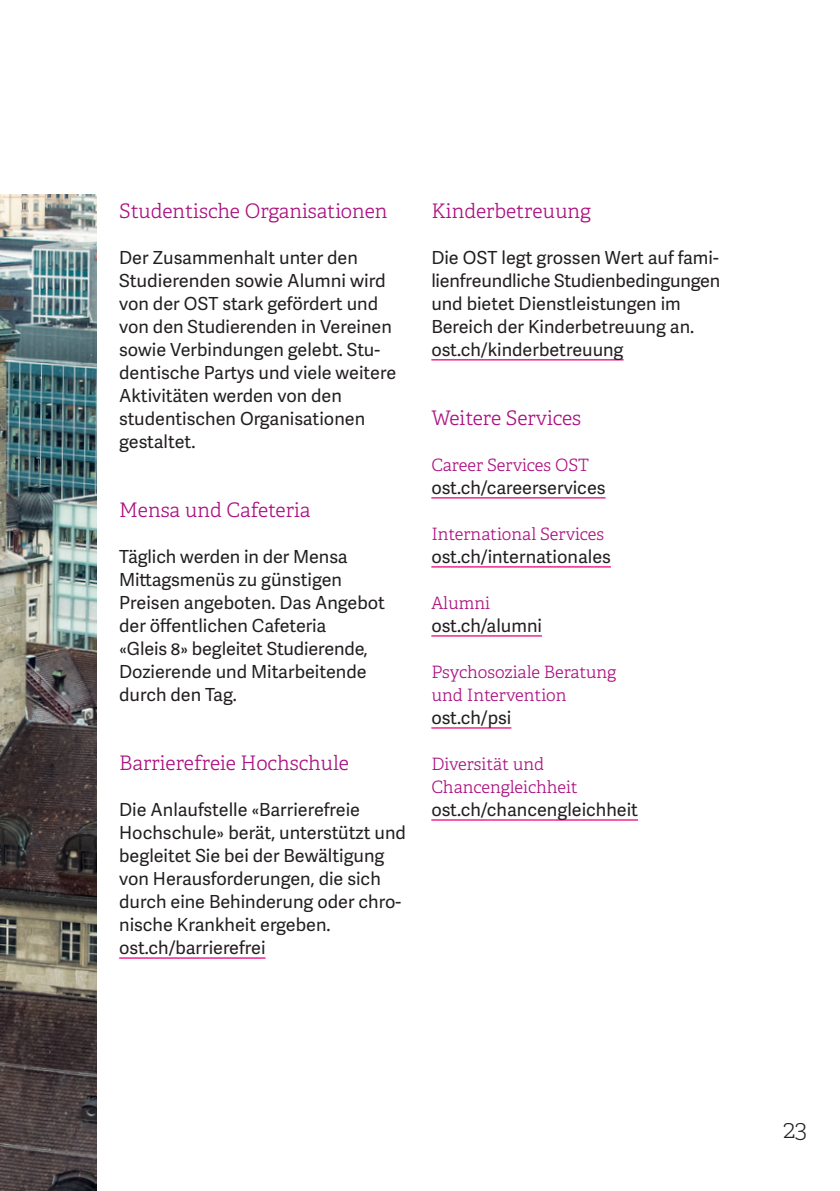
<style>
.page{position:relative;width:840px;height:1191px;background:#fff}
.page>*{position:absolute;margin:0;border:0;box-sizing:border-box;transform-origin:0 0}
.t1{font:100 26px "Adelle";color:#231f20}
.t2{font:300 20px "Adelle";color:#ac1281}
.t3{font:18px/23px "Adelle Sans";color:#231f20}
.t4{font:300 17px/23px "Adelle";color:#ac1281}
</style>
<div class="page">
<img style="left:0;top:195px;width:96px;height:996px">
<hr style="left:431px;top:359px;width:192px;height:1px;background:#ed027c">
<hr style="left:431px;top:497px;width:174px;height:1px;background:#ed027c">
<hr style="left:431px;top:566px;width:179px;height:1px;background:#ed027c">
<hr style="left:431px;top:635px;width:110px;height:1px;background:#ed027c">
<hr style="left:431px;top:727px;width:80px;height:1px;background:#ed027c">
<hr style="left:431px;top:819px;width:206px;height:1px;background:#ed027c">
<hr style="left:119px;top:957px;width:146px;height:1px;background:#ed027c">
<p class="t2" style="left:119px;top:198px;width:270px">Studentische Organisationen</p>
<p class="t3" style="left:119px;top:246px;width:278px">Der Zusammenhalt unter den<br>Studierenden sowie Alumni wird von der OST stark gefördert und von den Studierenden in Vereinen sowie Verbindungen gelebt. Stu&shy;dentische Partys und viele weitere<br>Aktivitäten werden von den studentischen Organisationen gestaltet.</p>
<p class="t2" style="left:119px;top:497px;width:193px">Mensa und Cafeteria</p>
<p class="t3" style="left:119px;top:545px;width:267px">Täglich werden in der Mensa<br>Mittagsmenüs zu günstigen<br>Preisen angeboten. Das Angebot der öffentlichen Cafeteria<br>«Gleis 8» begleitet Studierende,<br>Dozierende und Mitarbeitende durch den Tag.</p>
<p class="t2" style="left:119px;top:750px;width:231px">Barrierefreie Hochschule</p>
<p class="t3" style="left:119px;top:798px;width:288px">Die Anlaufstelle «Barrierefreie<br>Hochschule» berät, unterstützt und begleitet Sie bei der Bewältigung von Herausforderungen, die sich durch eine Behinderung oder chro&shy;nische Krankheit ergeben. ost.ch/barrierefrei</p>
<p class="t2" style="left:431px;top:198px;width:161px">Kinderbetreuung</p>
<p class="t3" style="left:431px;top:246px;width:290px">Die OST legt grossen Wert auf fami&shy;lienfreundliche Studienbedingungen und bietet Dienstleistungen im<br>Bereich der Kinderbetreuung an. ost.ch/kinderbetreuung</p>
<p class="t2" style="left:431px;top:405px;width:151px">Weitere Services</p>
<p class="t4" style="left:431px;top:453px;width:159px">Career Services OST</p>
<p class="t3" style="left:431px;top:476px;width:176px">ost.ch/careerservices</p>
<p class="t4" style="left:431px;top:522px;width:174px">International Services</p>
<p class="t3" style="left:431px;top:545px;width:181px">ost.ch/internationales</p>
<p class="t4" style="left:431px;top:591px;width:60px">Alumni</p>
<p class="t3" style="left:431px;top:614px;width:112px">ost.ch/alumni</p>
<p class="t4" style="left:431px;top:660px;width:186px">Psychosoziale Beratung und Intervention</p>
<p class="t3" style="left:431px;top:706px;width:81px">ost.ch/psi</p>
<p class="t4" style="left:431px;top:752px;width:148px">Diversität und<br>Chancengleichheit</p>
<p class="t3" style="left:431px;top:798px;width:208px">ost.ch/chancengleichheit</p>
<h1 class="t1" style="left:782px;top:1113px;width:25px">23</h1>
</div>
